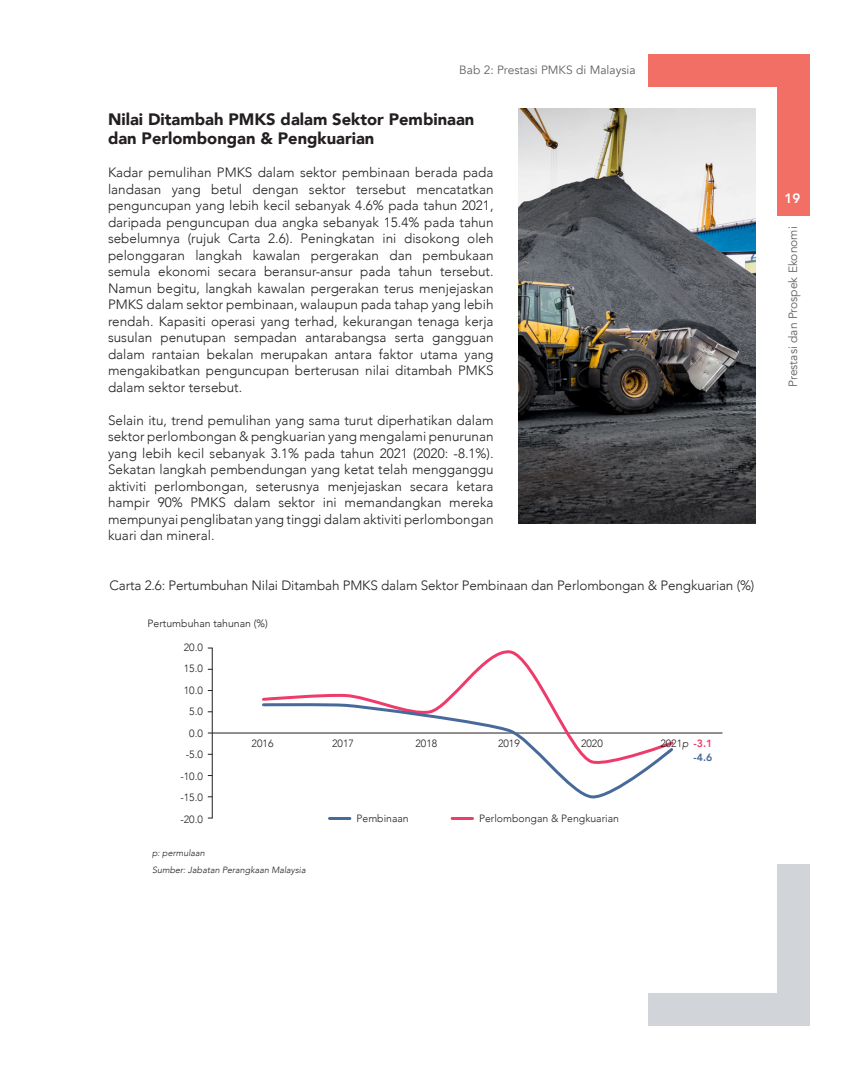
<style>
.page{position:relative;width:864px;height:1080px;background:#fff}
.page>*{position:absolute;margin:0;border:0;box-sizing:border-box;transform-origin:0 0}
.t1{font:900 16.5px/19.5px "Avenir";color:#231f20}
.t2{font:300 13.5px/16.5px "Avenir";color:#231f20;text-align:justify}
.t3{font:800 13.5px "Avenir";color:#fff}
.t4{font:12px "Avenir";color:#636366}
.t5{font:300 10.5px/21.5px "Avenir";color:#231f20;text-align:right}
.t6{font:800 10.5px/14.1px "Avenir";color:#ef3b6b}
.t7{font:italic 300 9px "Avenir";color:#231f20}
.s1{color:#476a9a}
.s2{font-style:italic}
</style>
<div class="page">
<div style="left:648px;top:54px;width:160px;height:33px;background:#f26f66"></div>
<div style="left:777px;top:54px;width:33px;height:162px;background:#f26f66"></div>
<div style="left:648px;top:993px;width:162px;height:33px;background:#d1d5da"></div>
<div style="left:777px;top:864px;width:33px;height:162px;background:#d1d5da"></div>
<hr style="left:212px;top:648px;width:1px;height:170px;background:#231f20">
<hr style="left:208px;top:733px;width:515px;height:1px;background:#231f20">
<hr style="left:330px;top:817px;width:20px;height:3px;background:#476a9a">
<hr style="left:452px;top:817px;width:21px;height:3px;background:#ef3b6b">
<svg style="left:262px;top:650px;width:290px;height:52px"></svg>
<svg style="left:260px;top:702px;width:415px;height:97px"></svg>
<img style="left:518px;top:108px;width:238px;height:415px">
<p class="t4" style="left:459px;top:62px;width:178px">Bab 2: Prestasi PMKS di Malaysia</p>
<p class="t1" style="left:108px;top:109px;width:368px">Nilai Ditambah PMKS dalam Sektor Pembinaan dan Perlombongan &amp; Pengkuarian</p>
<p class="t2" style="left:108px;top:164px;width:387px">Kadar pemulihan PMKS dalam sektor pembinaan berada pada landasan yang betul dengan sektor tersebut mencatatkan penguncupan yang lebih kecil sebanyak 4.6% pada tahun 2021, daripada penguncupan dua angka sebanyak 15.4% pada tahun sebelumnya (rujuk Carta 2.6). Peningkatan ini disokong oleh pelonggaran langkah kawalan pergerakan dan pembukaan semula ekonomi secara beransur-ansur pada tahun tersebut.<br>Namun begitu, langkah kawalan pergerakan terus menjejaskan PMKS dalam sektor pembinaan, walaupun pada tahap yang lebih rendah. Kapasiti operasi yang terhad, kekurangan tenaga kerja susulan penutupan sempadan antarabangsa serta gangguan dalam rantaian bekalan merupakan antara faktor utama yang mengakibatkan penguncupan berterusan nilai ditambah PMKS dalam sektor tersebut.</p>
<p class="t2" style="left:108px;top:412px;width:387px">Selain itu, trend pemulihan yang sama turut diperhatikan dalam sektor perlombongan &amp; pengkuarian yang mengalami penurunan yang lebih kecil sebanyak 3.1% pada tahun 2021 (2020: -8.1%).<br>Sekatan langkah pembendungan yang ketat telah mengganggu aktiviti perlombongan, seterusnya menjejaskan secara ketara hampir 90% PMKS dalam sektor ini memandangkan mereka mempunyai penglibatan yang tinggi dalam aktiviti perlombongan kuari dan mineral.</p>
<p class="t2" style="left:110px;top:577px;width:646px">Carta 2.6: Pertumbuhan Nilai Ditambah PMKS dalam Sektor Pembinaan dan Perlombongan &amp; Pengkuarian (%)</p>
<p class="t5" style="left:184px;top:238px;width:21px;text-align:justify">20.0<br>15.0<br>10.0</p>
<p class="t5" style="left:180px;top:324px;width:24px">0.0 -5.0 -10.0</p>
<p class="t5" style="left:180px;top:410px;width:24px">-20.0</p>
<p class="t5" style="left:357px;top:409px;width:61px">Construction</p>
<p class="t5" style="left:148px;top:613px;width:122px">Pertumbuhan tahunan (%)</p>
<p class="t5" style="left:180px;top:637px;width:24px">20.0<br>15.0<br>10.0<br>5.0<br>0.0 -5.0 -10.0 -15.0 -20.0</p>
<p class="t6" style="left:694px;top:736px;width:20px">-3.1 <span class="s1">-4.6</span></p>
<p class="t5" style="left:252px;top:733px;width:23px">2016</p>
<p class="t5" style="left:332px;top:733px;width:23px">2017</p>
<p class="t5" style="left:415px;top:733px;width:23px">2018</p>
<p class="t5" style="left:498px;top:733px;width:23px">2019</p>
<p class="t5" style="left:581px;top:733px;width:23px">2020</p>
<p class="t5" style="left:660px;top:733px;width:30px">2021<span class="s2">p</span></p>
<p class="t5" style="left:357px;top:808px;width:54px">Pembinaan</p>
<p class="t5" style="left:479px;top:808px;width:141px">Perlombongan &amp; Pengkuarian</p>
<p class="t7" style="left:152px;top:848px;width:54px">p: permulaan</p>
<p class="t7" style="left:152px;top:864px;width:155px">Sumber: Jabatan Perangkaan Malaysia</p>
<p class="t3" style="left:785px;top:187px;width:17px">19</p>
<p class="t4" style="left:786px;top:387px;width:162px;rotate:-90deg">Prestasi dan Prospek Ekonomi</p>
</div>
